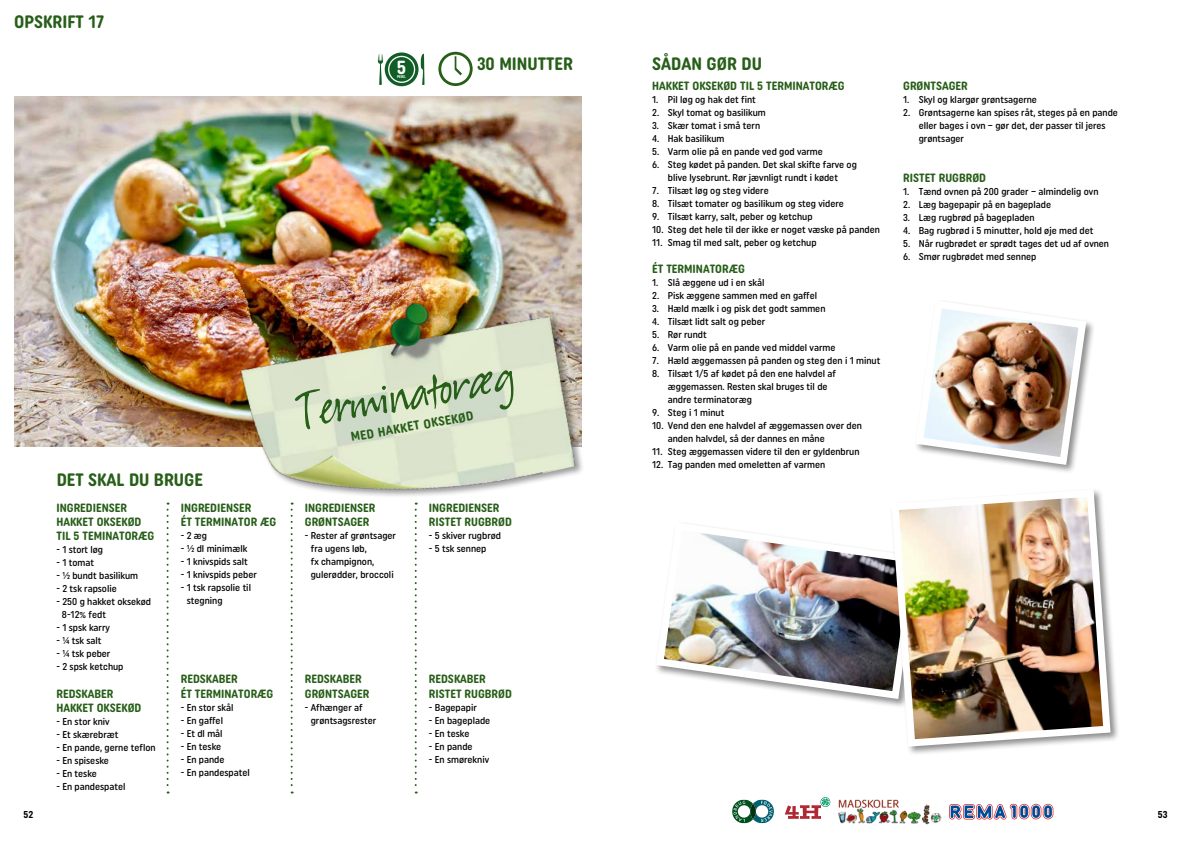
<style>
.page{position:relative;width:1191px;height:842px;background:#fff}
.page>*{position:absolute;margin:0;border:0;box-sizing:border-box;transform-origin:0 0}
.t1{font:59px "Suomi Hand Script";color:#275e18}
.t2{font:700 19px "Uniform Rounded Condensed";color:#fff}
.t3{font:700 18px "Uniform Rounded Condensed";color:#275e18}
.t4{font:700 13px "Uniform Rounded Condensed";color:#275e18}
.t5{font:700 12px/14.4px "Uniform Rounded Condensed";color:#275e18}
.t6{font:500 10px/13px "Uniform Rounded Condensed";color:#000}
.t7{font:700 10px "Uniform Rounded Condensed";color:#000}
.t8{font:700 4px "Uniform Rounded Condensed";color:#fff}
</style>
<div class="page">
<img style="left:838px;top:799px;width:103px;height:26px">
<svg style="left:732px;top:799px;width:42px;height:24px"></svg>
<svg style="left:949px;top:804px;width:103px;height:16px"></svg>
<svg style="left:378px;top:52px;width:46px;height:34px"></svg>
<div style="left:389px;top:57px;width:25px;height:25px;background:#105e26;border-radius:50%"></div>
<svg style="left:438px;top:52px;width:34px;height:34px"></svg>
<img style="left:14px;top:96px;width:567px;height:351px">
<svg style="left:291px;top:514px;width:2px;height:279px"></svg>
<svg style="left:167px;top:503px;width:2px;height:290px"></svg>
<svg style="left:415px;top:514px;width:2px;height:279px"></svg>
<img style="left:228px;top:291px;width:355px;height:220px">
<img style="left:656px;top:527px;width:231px;height:176px">
<div style="left:914px;top:299px;width:181px;height:176px;background:#000;opacity:.45"></div>
<img style="left:914px;top:299px;width:176px;height:170px">
<div style="left:889px;top:487px;width:231px;height:269px;background:#000;opacity:.45"></div>
<img style="left:887px;top:487px;width:227px;height:263px">
<svg style="left:784px;top:797px;width:46px;height:22px"></svg>
<h3 class="t3" style="left:14px;top:11px;width:91px">OPSKRIFT 17</h3>
<h2 class="t2" style="left:397px;top:56px;width:11px">5</h2>
<p class="t8" style="left:397px;top:74px;width:11px">PERS.</p>
<h3 class="t3" style="left:477px;top:53px;width:97px">30 MINUTTER</h3>
<h3 class="t3" style="left:57px;top:468px;width:148px">DET SKAL DU BRUGE</h3>
<p class="t5" style="left:56px;top:500px;width:99px">INGREDIENSER<br>HAKKET OKSEKØD<br>TIL 5 TEMINATORÆG</p>
<p class="t6" style="left:56px;top:543px;width:48px">- 1 stort løg</p>
<p class="t6" style="left:56px;top:556px;width:39px">- 1 tomat</p>
<p class="t6" style="left:56px;top:569px;width:83px">- ½ bundt basilikum</p>
<p class="t6" style="left:56px;top:582px;width:62px">- 2 tsk rapsolie</p>
<p class="t6" style="left:62px;top:595px;width:91px;text-indent:-6px">- 250 g hakket oksekød<br>8-12% fedt</p>
<p class="t6" style="left:56px;top:621px;width:55px">- 1 spsk karry</p>
<p class="t6" style="left:56px;top:634px;width:47px">- ¼ tsk salt</p>
<p class="t6" style="left:56px;top:647px;width:55px">- ¼ tsk peber</p>
<p class="t6" style="left:56px;top:660px;width:69px">- 2 spsk ketchup</p>
<p class="t5" style="left:56px;top:686px;width:86px">REDSKABER<br>HAKKET OKSEKØD</p>
<p class="t6" style="left:56px;top:715px;width:55px">- En stor kniv</p>
<p class="t6" style="left:56px;top:728px;width:64px">- Et skærebræt</p>
<p class="t6" style="left:56px;top:741px;width:101px">- En pande, gerne teflon</p>
<p class="t6" style="left:56px;top:754px;width:54px">- En spiseske</p>
<p class="t6" style="left:56px;top:767px;width:42px">- En teske</p>
<p class="t6" style="left:56px;top:780px;width:71px">- En pandespatel</p>
<p class="t5" style="left:181px;top:500px;width:97px">INGREDIENSER<br>ÉT TERMINATOR ÆG</p>
<p class="t6" style="left:181px;top:529px;width:28px">- 2 æg</p>
<p class="t6" style="left:181px;top:542px;width:68px">- ½ dl minimælk</p>
<p class="t6" style="left:181px;top:555px;width:69px">- 1 knivspids salt</p>
<p class="t6" style="left:181px;top:568px;width:78px">- 1 knivspids peber</p>
<p class="t6" style="left:187px;top:581px;width:66px;text-indent:-6px">- 1 tsk rapsolie til stegning</p>
<p class="t5" style="left:181px;top:672px;width:94px">REDSKABER<br>ÉT TERMINATORÆG</p>
<p class="t6" style="left:181px;top:701px;width:54px">- En stor skål</p>
<p class="t6" style="left:181px;top:714px;width:44px">- En gaffel</p>
<p class="t6" style="left:181px;top:727px;width:43px">- Et dl mål</p>
<p class="t6" style="left:181px;top:740px;width:42px">- En teske</p>
<p class="t6" style="left:181px;top:753px;width:45px">- En pande</p>
<p class="t6" style="left:181px;top:766px;width:71px">- En pandespatel</p>
<h1 class="t1" style="left:293px;top:384px;width:222px;rotate:-10deg">Ter mi na toræg</h1>
<h3 class="t4" style="left:349px;top:429px;width:126px;rotate:-10deg">MED HAKKET OKSEKØD</h3>
<p class="t5" style="left:305px;top:500px;width:72px">INGREDIENSER<br>GRØNTSAGER</p>
<p class="t6" style="left:311px;top:529px;width:87px;text-indent:-6px">- Rester af grøntsager fra ugens løb,<br>fx champignon, gulerødder, broccoli</p>
<p class="t5" style="left:429px;top:500px;width:84px">INGREDIENSER<br>RISTET RUGBRØD</p>
<p class="t6" style="left:429px;top:529px;width:74px">- 5 skiver rugbrød</p>
<p class="t6" style="left:429px;top:542px;width:59px">- 5 tsk sennep</p>
<p class="t5" style="left:305px;top:672px;width:66px">REDSKABER<br>GRØNTSAGER</p>
<p class="t6" style="left:311px;top:701px;width:67px;text-indent:-6px">- Afhænger af grøntsagsrester</p>
<p class="t5" style="left:429px;top:672px;width:84px">REDSKABER<br>RISTET RUGBRØD</p>
<p class="t6" style="left:429px;top:701px;width:49px">- Bagepapir</p>
<p class="t6" style="left:429px;top:714px;width:63px">- En bageplade</p>
<p class="t6" style="left:429px;top:727px;width:42px">- En teske</p>
<p class="t6" style="left:429px;top:740px;width:45px">- En pande</p>
<p class="t6" style="left:429px;top:753px;width:62px">- En smørekniv</p>
<h3 class="t3" style="left:652px;top:53px;width:111px">SÅDAN GØR DU</h3>
<p class="t5" style="left:652px;top:78px;width:194px">HAKKET OKSEKØD TIL 5 TERMINATORÆG</p>
<p class="t6" style="left:652px;top:92px;width:105px">1. Pil løg og hak det fint</p>
<p class="t6" style="left:652px;top:105px;width:115px">2. Skyl tomat og basilikum</p>
<p class="t6" style="left:652px;top:118px;width:109px">3. Skær tomat i små tern</p>
<p class="t6" style="left:652px;top:131px;width:74px">4. Hak basilikum</p>
<p class="t6" style="left:652px;top:144px;width:172px">5. Varm olie på en pande ved god varme</p>
<p class="t6" style="left:652px;top:157px;width:206px;text-align:center">6. Steg kødet på panden. Det skal skifte farve og blive lysebrunt. Rør jævnligt rundt i kødet</p>
<p class="t6" style="left:652px;top:183px;width:118px">7. Tilsæt løg og steg videre</p>
<p class="t6" style="left:652px;top:196px;width:193px">8. Tilsæt tomater og basilikum og steg videre</p>
<p class="t6" style="left:652px;top:209px;width:162px">9. Tilsæt karry, salt, peber og ketchup</p>
<p class="t6" style="left:652px;top:222px;width:229px">10. Steg det hele til der ikke er noget væske på panden</p>
<p class="t6" style="left:652px;top:235px;width:166px">11. Smag til med salt, peber og ketchup</p>
<p class="t5" style="left:652px;top:261px;width:94px">ÉT TERMINATORÆG</p>
<p class="t6" style="left:652px;top:276px;width:114px">1. Slå æggene ud i en skål</p>
<p class="t6" style="left:652px;top:289px;width:166px">2. Pisk æggene sammen med en gaffel</p>
<p class="t6" style="left:652px;top:302px;width:175px">3. Hæld mælk i og pisk det godt sammen</p>
<p class="t6" style="left:652px;top:315px;width:114px">4. Tilsæt lidt salt og peber</p>
<p class="t6" style="left:652px;top:328px;width:56px">5. Rør rundt</p>
<p class="t6" style="left:652px;top:341px;width:185px">6. Varm olie på en pande ved middel varme</p>
<p class="t6" style="left:652px;top:354px;width:230px">7. Hæld æggemassen på panden og steg den i 1 minut</p>
<p class="t6" style="left:668px;top:367px;width:170px;text-indent:-16px">8. Tilsæt 1/5 af kødet på den ene halvdel af æggemassen. Resten skal bruges til de andre terminatoræg</p>
<p class="t6" style="left:652px;top:406px;width:74px">9. Steg i 1 minut</p>
<p class="t6" style="left:668px;top:419px;width:196px;text-indent:-16px">10. Vend den ene halvdel af æggemassen over den anden halvdel, så der dannes en måne</p>
<p class="t6" style="left:652px;top:445px;width:209px">11. Steg æggemassen videre til den er gyldenbrun</p>
<p class="t6" style="left:652px;top:458px;width:174px">12. Tag panden med omeletten af varmen</p>
<p class="t5" style="left:903px;top:78px;width:66px">GRØNTSAGER</p>
<p class="t6" style="left:903px;top:92px;width:135px">1. Skyl og klargør grøntsagerne</p>
<p class="t6" style="left:918px;top:105px;width:201px;text-indent:-16px">2. Grøntsagerne kan spises råt, steges på en pande eller bages i ovn – gør det, der passer til jeres grøntsager</p>
<p class="t5" style="left:903px;top:170px;width:84px">RISTET RUGBRØD</p>
<p class="t6" style="left:903px;top:185px;width:197px">1. Tænd ovnen på 200 grader – almindelig ovn</p>
<p class="t6" style="left:903px;top:198px;width:149px">2. Læg bagepapir på en bageplade</p>
<p class="t6" style="left:903px;top:211px;width:133px">3. Læg rugbrød på bagepladen</p>
<p class="t6" style="left:903px;top:224px;width:192px">4. Bag rugbrød i 5 minutter, hold øje med det</p>
<p class="t6" style="left:903px;top:237px;width:207px">5. Når rugbrødet er sprødt tages det ud af ovnen</p>
<p class="t6" style="left:903px;top:250px;width:135px">6. Smør rugbrødet med sennep</p>
<p class="t7" style="left:23px;top:808px;width:11px">52</p>
<p class="t7" style="left:1157px;top:808px;width:11px">53</p>
</div>
